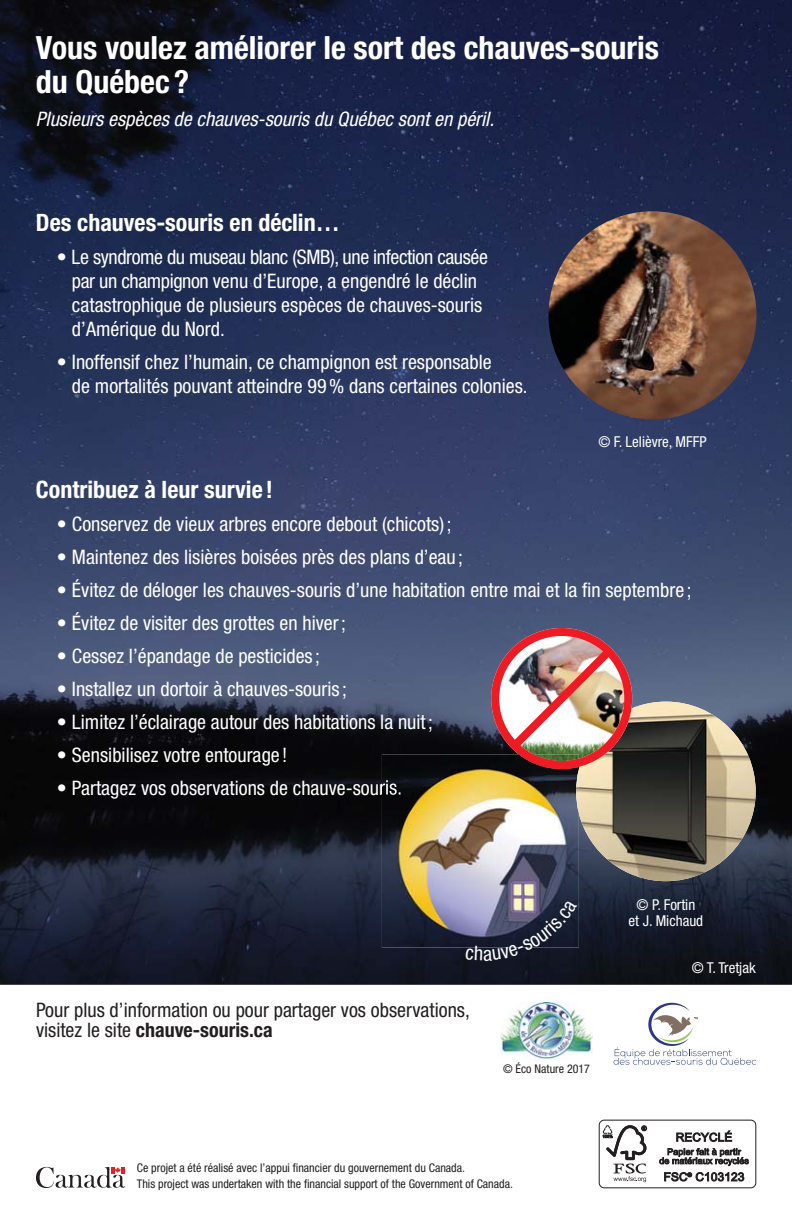
<style>
.page{position:relative;width:792px;height:1224px;background:#fff}
.page>*{position:absolute;margin:0;border:0;box-sizing:border-box;transform-origin:0 0}
.t1{font:700 condensed 32px/34px "Helvetica Neue LT Std";color:#fff}
.t2{font:700 condensed 24px "Helvetica Neue LT Std";color:#fff}
.t3{font:condensed 20px/24px "Helvetica Neue LT Std";color:#fff}
.t4{font:condensed 20px/20px "Helvetica Neue LT Std";color:#231f20}
.t5{font:italic condensed 20px "Helvetica Neue LT Std";color:#fff}
.t6{font:condensed 15px/16px "Helvetica Neue LT Std";color:#fff;text-align:center}
.t7{font:condensed 12px/16px "Helvetica Neue LT Std";color:#231f20}
.s1{font-weight:700}
</style>
<div class="page">
<img style="left:0;top:0;width:792px;height:985px">
<img style="left:548px;top:211px;width:209px;height:208px;border-radius:50%">
<div style="left:599px;top:1120px;width:157px;height:68px;border:1px solid #231f20;border-radius:5px"></div>
<svg style="left:603px;top:1125px;width:44px;height:57px"></svg>
<svg style="left:677px;top:1131px;width:55px;height:11px"></svg>
<svg style="left:659px;top:1148px;width:90px;height:18px"></svg>
<svg style="left:664px;top:1172px;width:80px;height:9px"></svg>
<img style="left:501px;top:1003px;width:91px;height:57px">
<svg style="left:614px;top:1003px;width:142px;height:62px"></svg>
<svg style="left:36px;top:1167px;width:89px;height:21px"></svg>
<img style="left:579px;top:702px;width:87px;height:179px">
<img style="left:491px;top:628px;width:141px;height:141px">
<img style="left:382px;top:754px;width:197px;height:193px">
<img style="left:382px;top:780px;width:19px;height:18px">
<img style="left:576px;top:769px;width:3px;height:45px">
<img style="left:519px;top:754px;width:60px;height:15px">
<svg style="left:466px;top:900px;width:111px;height:61px;background:#3d4056"></svg>
<h1 class="t1" style="left:36px;top:34px;width:625px">Vous voulez améliorer le sort des chauves-souris du Québec ?</h1>
<p class="t5" style="left:36px;top:112px;width:460px">Plusieurs espèces de chauves-souris du Québec sont en péril.</p>
<p class="t2" style="left:36px;top:214px;width:305px">Des chauves-souris en déclin…</p>
<p class="t3" style="left:72px;top:247px;width:417px;text-indent:-15px">• Le syndrome du museau blanc (SMB), une infection causée par un champignon venu d’Europe, a engendré le déclin catastrophique de plusieurs espèces de chauves-souris d’Amérique du Nord.</p>
<p class="t3" style="left:72px;top:352px;width:457px;text-indent:-15px">• Inoffensif chez l’humain, ce champignon est responsable<br>de mortalités pouvant atteindre 99 % dans certaines colonies.</p>
<p class="t6" style="left:598px;top:436px;width:110px">© F. Lelièvre, MFFP</p>
<p class="t2" style="left:36px;top:481px;width:238px">Contribuez à leur survie !</p>
<p class="t3" style="left:57px;top:514px;width:396px">• Conservez de vieux arbres encore debout (chicots) ;</p>
<p class="t3" style="left:57px;top:547px;width:408px">• Maintenez des lisières boisées près des plans d’eau ;</p>
<p class="t3" style="left:57px;top:580px;width:636px">• Évitez de déloger les chauves-souris d’une habitation entre mai et la fin septembre ;</p>
<p class="t3" style="left:57px;top:613px;width:291px">• Évitez de visiter des grottes en hiver ;</p>
<p class="t3" style="left:57px;top:646px;width:265px">• Cessez l’épandage de pesticides ;</p>
<p class="t3" style="left:57px;top:679px;width:292px">• Installez un dortoir à chauves-souris ;</p>
<p class="t3" style="left:57px;top:712px;width:378px">• Limitez l’éclairage autour des habitations la nuit ;</p>
<p class="t3" style="left:57px;top:745px;width:232px">• Sensibilisez votre entourage !</p>
<p class="t3" style="left:57px;top:778px;width:347px">• Partagez vos observations de chauve-souris.</p>
<p class="t6" style="left:629px;top:899px;width:76px">© P. Fortin<br>et J. Michaud</p>
<p class="t4" style="left:36px;top:1002px;width:435px">Pour plus d’information ou pour partager vos observations, visitez le site <span class="s1">chauve-souris.ca</span></p>
<p class="t7" style="left:503px;top:1063px;width:88px">© Éco Nature 2017</p>
<p class="t7" style="left:137px;top:1161px;width:378px">Ce projet a été réalisé avec l’appui financier du gouvernement du Canada.<br>This project was undertaken with the financial support of the Government of Canada.</p>
<p class="t6" style="left:692px;top:962px;width:65px">© T. Tretjak</p>
</div>
